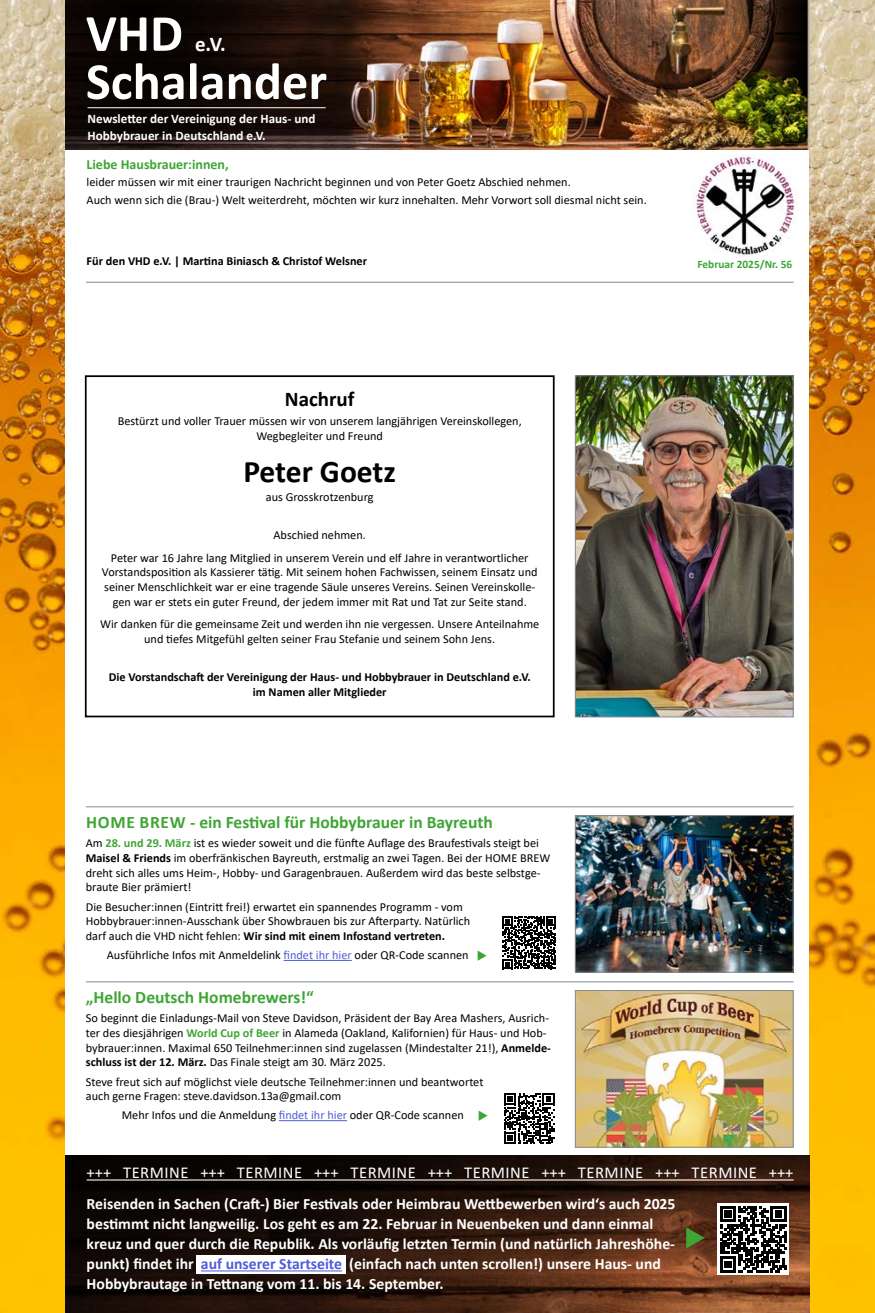
<style>
.page{position:relative;width:875px;height:1313px;background:#fff}
.page>*{position:absolute;margin:0;border:0;box-sizing:border-box;transform-origin:0 0}
.t1{font:700 52.5px "Calibri";color:#fff}
.t2{font:700 31.5px "Calibri";letter-spacing:-.005em;color:#000}
.t3{font:700 21px "Calibri";color:#000}
.t4{font:700 21px "Calibri";color:#fff}
.t5{font:700 17.5px "Calibri";color:#3fa535}
.t6{font:16.62px "Calibri";letter-spacing:.03em;color:#fff}
.t7{font:700 15.75px/20.1px "Calibri";color:#fff}
.t8{font:700 14px "Calibri";color:#3fa535}
.t9{font:700 13.12px/16.6px "Calibri";color:#fff}
.t10{font:12.25px/14.7px "Calibri";color:#000}
.t11{font:700 12.25px/14.7px "Calibri";color:#000;text-align:center}
.t12{font:700 11.38px "Calibri";color:#3fa535}
.s1{font-weight:700;color:#3fa535}
.s2{font-weight:700}
.s3{color:#4f5cd6}
.s4{color:#3fa535}
</style>
<div class="page">
<img style="left:0;top:0;width:66px;height:1312px">
<img style="left:809px;top:0;width:66px;height:1312px">
<hr style="left:86px;top:282px;width:708px;height:1px;background:#828b94">
<hr style="left:86px;top:806px;width:708px;height:1px;background:#828b94">
<hr style="left:86px;top:981px;width:708px;height:1px;background:#828b94">
<img style="left:66px;top:1155px;width:743px;height:157px">
<img style="left:66px;top:0;width:743px;height:150px">
<hr style="left:88px;top:107px;width:238px;height:1px;background:#fff">
<img style="left:694px;top:156px;width:103px;height:99px">
<img style="left:577px;top:817px;width:215px;height:153px">
<div style="left:575px;top:815px;width:219px;height:157px;border:1px solid #828b94"></div>
<hr style="left:284px;top:960px;width:68px;height:1px;background:#4f5cd6">
<img style="left:577px;top:992px;width:215px;height:153px">
<div style="left:575px;top:990px;width:219px;height:157px;border:1px solid #828b94"></div>
<hr style="left:279px;top:1120px;width:68px;height:1px;background:#4f5cd6">
<img style="left:577px;top:377px;width:215px;height:338px">
<div style="left:575px;top:375px;width:219px;height:342px;border:1px solid #828b94"></div>
<div style="left:85px;top:375px;width:470px;height:342px;border:2px solid #000"></div>
<div style="left:717px;top:1203px;width:72px;height:71px;background:linear-gradient(to bottom,#fff,#fff)"></div>
<svg style="left:720px;top:1205px;width:66px;height:67px"></svg>
<div style="left:197px;top:1255px;width:149px;height:19px;background:#fff"></div>
<svg style="left:504px;top:1093px;width:51px;height:51px"></svg>
<svg style="left:503px;top:916px;width:53px;height:53px"></svg>
<hr style="left:87px;top:1179px;width:707px;height:1px;background:#fff">
<hr style="left:201px;top:1270px;width:141px;height:1px;background:#4f5cd6">
<svg style="left:686px;top:1226px;width:19px;height:22px"></svg>
<h1 class="t1" style="left:86px;top:-4px;width:99px">VHD</h1>
<h3 class="t4" style="left:195px;top:29px;width:32px">e.V.</h3>
<h1 class="t1" style="left:86px;top:44px;width:243px">Schalander</h1>
<p class="t9" style="left:88px;top:110px;width:230px">Newsletter der Vereinigung der Haus- und<br>Hobbybrauer in Deutschland e.V.</p>
<p class="t8" style="left:87px;top:154px;width:144px">Liebe Hausbrauer:innen,</p>
<p class="t10" style="left:87px;top:173px;width:562px;line-height:17.3px">leider müssen wir mit einer traurigen Nachricht beginnen und von Peter Goetz Abschied nehmen.<br>Auch wenn sich die (Brau-) Welt weiterdreht, möchten wir kurz innehalten. Mehr Vorwort soll diesmal nicht sein.</p>
<p class="t11" style="left:87px;top:253px;width:282px">Für den VHD e.V. | Martina Biniasch &amp; Christof Welsner</p>
<h3 class="t3" style="left:285px;top:384px;width:71px">Nachruf</h3>
<p class="t10" style="left:118px;top:413px;width:406px;text-align:center">Bestürzt und voller Trauer müssen wir von unserem langjährigen Vereinskollegen,<br>Wegbegleiter und Freund</p>
<h2 class="t2" style="left:243px;top:449px;width:154px">Peter Goetz</h2>
<p class="t10" style="left:266px;top:489px;width:109px">aus Grosskrotzenburg</p>
<p class="t10" style="left:111px;top:523px;width:419px;line-height:22.6px;text-align:center">Abschied nehmen.<br>Peter war 16 Jahre lang Mitglied in unserem Verein und elf Jahre in verantwortlicher</p>
<p class="t10" style="left:102px;top:565px;width:437px;text-align:center">Vorstandsposition als Kassierer tätig. Mit seinem hohen Fachwissen, seinem Einsatz und seiner Menschlichkeit war er eine tragende Säule unseres Vereins. Seinen Vereinskolle&shy;gen war er stets ein guter Freund, der jedem immer mit Rat und Tat zur Seite stand.</p>
<p class="t10" style="left:100px;top:616px;width:441px;text-align:center">Wir danken für die gemeinsame Zeit und werden ihn nie vergessen. Unsere Anteilnahme und tiefes Mitgefühl gelten seiner Frau Stefanie und seinem Sohn Jens.</p>
<p class="t11" style="left:109px;top:669px;width:423px">Die Vorstandschaft der Vereinigung der Haus- und Hobbybrauer in Deutschland e.V. im Namen aller Mitglieder</p>
<h3 class="t5" style="left:86px;top:810px;width:408px">HOME BREW - ein Festival für Hobbybrauer in Bayreuth</h3>
<p class="t10" style="left:86px;top:835px;width:466px">Am <span class="s1">28. und 29. März</span> ist es wieder soweit und die fünfte Auflage des Braufestivals steigt bei <span class="s2">Maisel &amp; Friends</span> im oberfränkischen Bayreuth, erstmalig an zwei Tagen. Bei der HOME BREW dreht sich alles ums Heim-, Hobby- und Garagenbrauen. Außerdem wird das beste selbstge&shy;braute Bier prämiert!</p>
<p class="t10" style="left:86px;top:898px;width:386px">Die Besucher:innen (Eintritt frei!) erwartet ein spannendes Programm - vom<br>Hobbybrauer:innen-Ausschank über Showbrauen bis zur Afterparty. Natürlich darf auch die VHD nicht fehlen: <span class="s2">Wir sind mit einem Infostand vertreten.</span></p>
<p class="t10" style="left:107px;top:947px;width:382px">Ausführliche Infos mit Anmeldelink <span class="s3">findet ihr hier</span> oder QR-Code scannen <span class="s4">◆</span></p>
<h3 class="t5" style="left:86px;top:985px;width:230px">„Hello Deutsch Homebrewers!“</h3>
<p class="t10" style="left:86px;top:1010px;width:467px">So beginnt die Einladungs-Mail von Steve Davidson, Präsident der Bay Area Mashers, Ausrich&shy;ter des diesjährigen <span class="s1">World Cup of Beer</span> in Alameda (Oakland, Kalifornien) für Haus- und Hob&shy;bybrauer:innen. Maximal 650 Teilnehmer:innen sind zugelassen (Mindestalter 21!), <span class="s2">Anmelde&shy;schluss ist der 12. März.</span> Das Finale steigt am 30. März 2025.</p>
<p class="t10" style="left:86px;top:1073px;width:399px">Steve freut sich auf möglichst viele deutsche Teilnehmer:innen und beantwortet auch gerne Fragen: steve.davidson.13a@gmail.com</p>
<p class="t10" style="left:122px;top:1107px;width:368px">Mehr Infos und die Anmeldung <span class="s3">findet ihr hier</span> oder QR-Code scannen <span class="s4">◆</span></p>
<p class="t12" style="left:697px;top:256px;width:96px">Februar 2025/Nr. 56</p>
<h3 class="t6" style="left:87px;top:1161px;width:708px">+++ TERMINE +++ TERMINE +++ TERMINE +++ TERMINE +++ TERMINE +++ TERMINE +++</h3>
<p class="t7" style="left:87px;top:1193px;width:591px">Reisenden in Sachen (Craft-) Bier Festivals oder Heimbrau Wettbewerben wird‘s auch 2025 bestimmt nicht langweilig. Los geht es am 22. Februar in Neuenbeken und dann einmal kreuz und quer durch die Republik. Als vorläufig letzten Termin (und natürlich Jahreshöhe&shy;punkt) findet ihr <span class="s3">auf unserer Startseite</span> (einfach nach unten scrollen!) unsere Haus- und Hobbybrautage in Tettnang vom 11. bis 14. September.</p>
</div>
